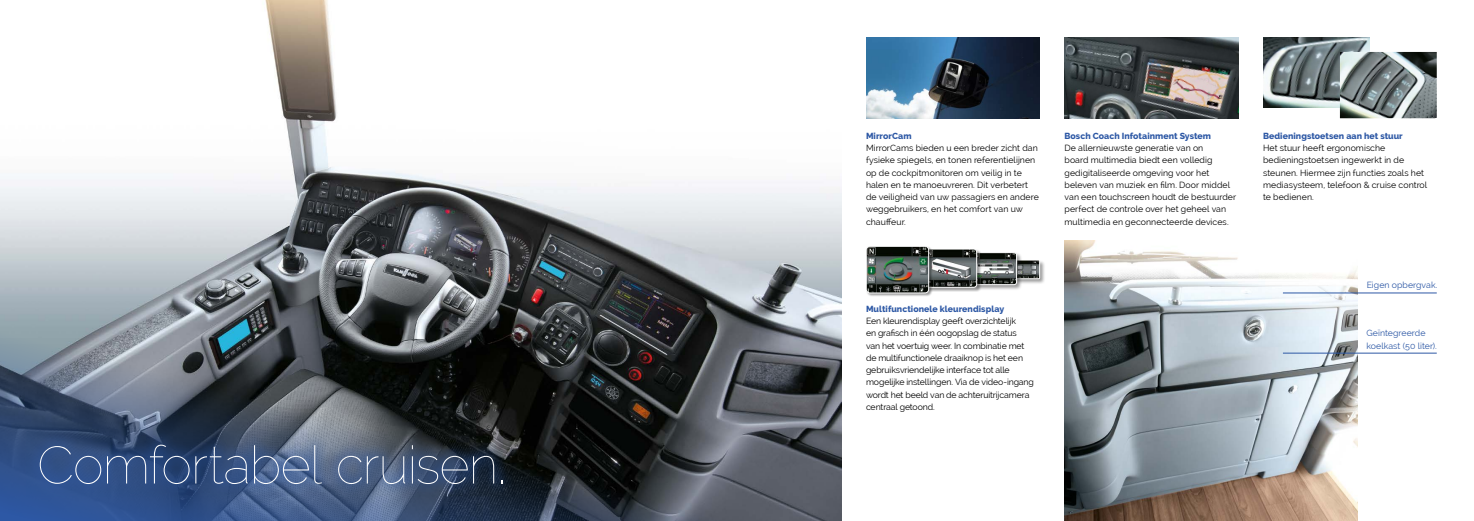
<style>
.page{position:relative;width:1474px;height:521px;background:#fff}
.page>*{position:absolute;margin:0;border:0;box-sizing:border-box;transform-origin:0 0}
.t1{font:100 52.5px "Raleway";letter-spacing:-.02em;color:#fff}
.t2{font:8.75px/12.2px "Raleway";color:#000}
.t3{font:800 8.75px "Raleway";letter-spacing:.005em;color:#2d58a5}
.t4{font:8.75px/12.2px "Raleway";letter-spacing:.005em;color:#2d58a5}
</style>
<div class="page">
<img style="left:0;top:0;width:841px;height:313px">
<div style="left:1014px;top:260px;width:31px;height:25px;background:#000;opacity:.4"></div>
<img style="left:1023px;top:262px;width:14px;height:15px">
<div style="left:1014px;top:260px;width:25px;height:19px;border:1px solid #fff"></div>
<div style="left:973px;top:252px;width:50px;height:39px;background:#000;opacity:.4"></div>
<img style="left:981px;top:254px;width:35px;height:31px">
<div style="left:973px;top:252px;width:43px;height:33px;border:1px solid #fff;border-radius:3px"></div>
<div style="left:925px;top:249px;width:56px;height:43px;background:#000;opacity:.4"></div>
<img style="left:932px;top:249px;width:44px;height:38px">
<div style="left:925px;top:249px;width:51px;height:38px;border:1px solid #fff;border-radius:3px"></div>
<div style="left:866px;top:246px;width:66px;height:51px;background:#000;opacity:.4"></div>
<img style="left:866px;top:246px;width:62px;height:47px">
<div style="left:866px;top:246px;width:62px;height:47px;border:1px solid #fff;border-radius:4px"></div>
<img style="left:1263px;top:37px;width:106px;height:71px">
<img style="left:1339px;top:52px;width:97px;height:66px">
<img style="left:1064px;top:37px;width:174px;height:81px">
<svg style="left:0;top:313px;width:841px;height:208px;background:#444c56"></svg>
<svg style="left:26px;top:431px;width:489px;height:66px;background:#394f73"></svg>
<img style="left:1064px;top:241px;width:293px;height:280px">
<hr style="left:1282px;top:293px;width:154px;height:1px;background:#2d58a5">
<hr style="left:1282px;top:353px;width:154px;height:1px;background:#2d58a5">
<img style="left:866px;top:37px;width:173px;height:81px">
<h1 class="t1" style="left:37px;top:434px;width:470px">Comfortabel cruisen.</h1>
<p class="t3" style="left:866px;top:131px;width:47px">MirrorCam</p>
<p class="t2" style="left:866px;top:142px;width:174px">MirrorCams bieden u een breder zicht dan fysieke spiegels, en tonen referentielijnen op de cockpitmonitoren om veilig in te halen en te manoeuvreren. Dit verbetert de veiligheid van uw passagiers en andere weggebruikers, en het comfort van uw chauffeur.</p>
<p class="t3" style="left:1064px;top:131px;width:148px">Bosch Coach Infotainment System</p>
<p class="t2" style="left:1064px;top:142px;width:173px">De allernieuwste generatie van on<br>board multimedia biedt een volledig gedigitaliseerde omgeving voor het beleven van muziek en film. Door middel van een touchscreen houdt de bestuurder perfect de controle over het geheel van multimedia en geconnecteerde devices.</p>
<p class="t3" style="left:866px;top:304px;width:140px">Multifunctionele kleurendisplay</p>
<p class="t2" style="left:866px;top:315px;width:169px">Een kleurendisplay geeft overzichtelijk<br>en grafisch in één oogopslag de status<br>van het voertuig weer. In combinatie met de multifunctionele draaiknop is het een gebruiksvriendelijke interface tot alle mogelijke instellingen. Via de video-ingang wordt het beeld van de achteruitrijcamera centraal getoond.</p>
<p class="t3" style="left:1262px;top:131px;width:141px">Bedieningstoetsen aan het stuur</p>
<p class="t2" style="left:1262px;top:142px;width:166px">Het stuur heeft ergonomische bedieningstoetsen ingewerkt in de steunen. Hiermee zijn functies zoals het mediasysteem, telefoon &amp; cruise control te bedienen.</p>
<p class="t4" style="left:1366px;top:279px;width:72px">Eigen opbergvak.</p>
<p class="t4" style="left:1366px;top:327px;width:72px">Geïntegreerde koelkast (50 liter).</p>
</div>
